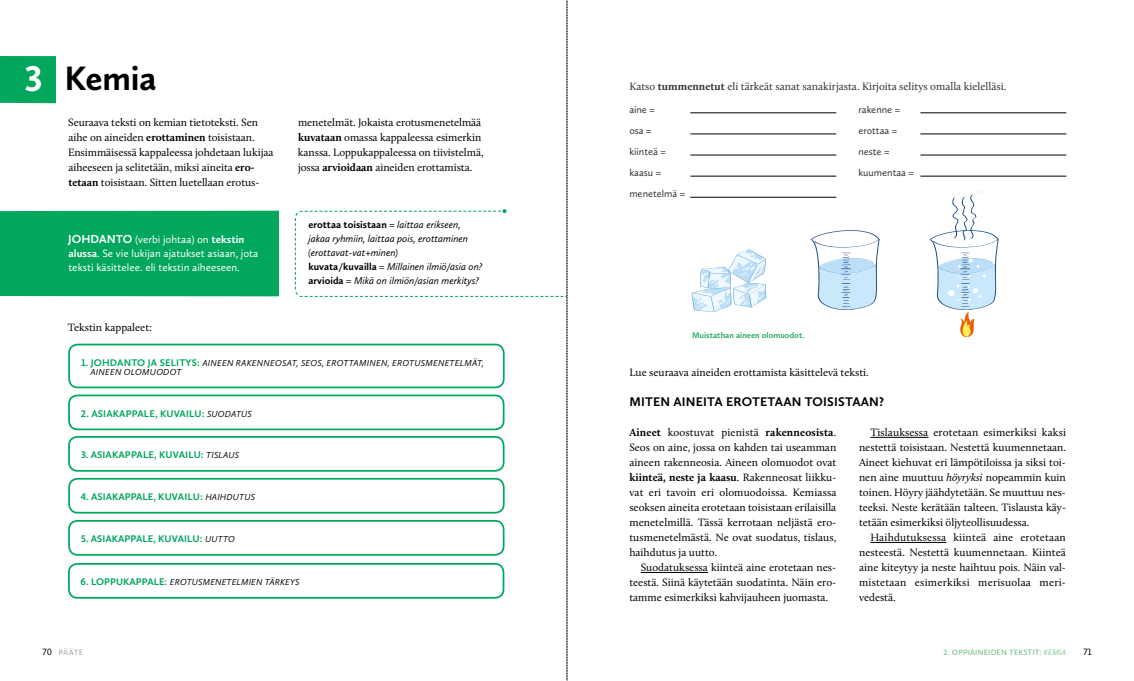
<style>
.page{position:relative;width:1134px;height:681px;background:#fff}
.page>*{position:absolute;margin:0;border:0;box-sizing:border-box;transform-origin:0 0}
.t1{font:700 35px "Calluna Sans";letter-spacing:-.005em;color:#000}
.t2{font:700 13px "Calluna Sans";letter-spacing:.015em;color:#000}
.t3{font:11px/15px "Calluna";letter-spacing:-.005em;color:#000;text-align:justify}
.t4{font:11px/14px "Calluna Sans";color:#fff}
.t5{font:11px "Calluna";color:#333332}
.t6{font:italic 10.3px/14px "Calluna Sans";color:#000}
.t7{font:10.3px "Calluna Sans";color:#333332}
.t8{font:700 10px "Calluna Sans";letter-spacing:.015em;color:#00a75d}
.t9{font:9.5px "Calluna Sans";color:#000}
.t10{font:italic 9px/9.7px "Calluna Sans";letter-spacing:.025em;color:#000}
.t11{font:700 8.5px "Calluna Sans";color:#32ad68}
.t12{font:600 8px "Calluna Sans";letter-spacing:.015em;color:#7cc18d}
.t13{font:600 8px "Calluna Sans";letter-spacing:.035em;color:#a8afb4}
.s1{font-size:37px;color:#fff}
.s2{font-weight:700}
.s3{font-weight:700;font-size:12px}
.s4{font-weight:700;font-style:normal}
.s5{font-weight:700;font-style:normal;font-size:10px;color:#00a75d}
.s6{font-weight:400;font-style:italic;font-size:9px;color:#000}
.s7{font-style:italic}
.s8{font-weight:400;font-size:9.5px;color:#000}
.s9{font-weight:400;font-style:italic}
</style>
<div class="page">
<div style="left:0;top:56px;width:56px;height:47px;background:#00a75d"></div>
<div style="left:0;top:210px;width:279px;height:86px;background:#00a75d"></div>
<svg style="left:692px;top:249px;width:74px;height:62px"></svg>
<hr style="left:694px;top:310px;width:21px;height:2px;background:#4795d1">
<svg style="left:810px;top:230px;width:70px;height:80px"></svg>
<svg style="left:929px;top:192px;width:70px;height:145px"></svg>
<div style="left:68px;top:343px;width:437px;height:45px;border:2px solid #00a75d;border-radius:9px"></div>
<div style="left:68px;top:394px;width:436px;height:36px;border:2px solid #00a75d;border-radius:9px"></div>
<div style="left:68px;top:436px;width:436px;height:35px;border:2px solid #00a75d;border-radius:9px"></div>
<div style="left:68px;top:519px;width:436px;height:36px;border:2px solid #00a75d;border-radius:9px"></div>
<div style="left:68px;top:477px;width:437px;height:36px;border:2px solid #00a75d;border-radius:9px"></div>
<div style="left:68px;top:562px;width:436px;height:36px;border:2px solid #00a75d;border-radius:9px"></div>
<hr style="left:690px;top:113px;width:146px;height:1px;background:#000">
<hr style="left:920px;top:113px;width:146px;height:1px;background:#000">
<hr style="left:690px;top:134px;width:146px;height:1px;background:#000">
<hr style="left:920px;top:134px;width:146px;height:1px;background:#000">
<hr style="left:690px;top:155px;width:146px;height:1px;background:#000">
<hr style="left:920px;top:155px;width:146px;height:1px;background:#000">
<hr style="left:690px;top:176px;width:146px;height:1px;background:#000">
<hr style="left:920px;top:176px;width:146px;height:1px;background:#000">
<hr style="left:690px;top:197px;width:146px;height:1px;background:#000">
<hr style="left:641px;top:572px;width:67px;height:1px;background:#000">
<hr style="left:870px;top:437px;width:58px;height:1px;background:#000">
<hr style="left:870px;top:542px;width:76px;height:1px;background:#000">
<svg style="left:294px;top:0;width:274px;height:681px"></svg>
<h1 class="t1" style="left:24px;top:57px;width:134px"><span class="s1">3</span> Kemia</h1>
<p class="t3" style="left:68px;top:115px;width:207px;text-align:left">Seuraava teksti on kemian tietoteksti. Sen aihe on aineiden <span class="s2">erottaminen</span> toisistaan.<br>Ensimmäisessä kappaleessa johdetaan lukijaa aiheeseen ja selitetään, miksi aineita <span class="s2">ero&shy;tetaan</span> toisistaan. Sitten luetellaan erotus-</p>
<p class="t4" style="left:68px;top:232px;width:192px"><span class="s3">JOHDANTO</span> (verbi johtaa) on <span class="s2">tekstin alussa</span>. Se vie lukijan ajatukset asiaan, jota teksti käsittelee. eli tekstin aiheeseen.</p>
<p class="t3" style="left:298px;top:115px;width:187px;text-align:left">menetelmät. Jokaista erotusmenetelmää <span class="s2">kuvataan</span> omassa kappaleessa esimerkin kanssa. Loppukappaleessa on tiivistelmä, jossa <span class="s2">arvioidaan</span> aineiden erottamista.</p>
<p class="t6" style="left:308px;top:217px;width:176px"><span class="s4">erottaa toisistaan</span> = laittaa erikseen, jakaa ryhmiin, laittaa pois, erottaminen (erottavat-vat+minen)<br><span class="s4">kuvata/kuvailla</span> = Millainen ilmiö/asia on? <span class="s4">arvioida</span> = Mikä on ilmiön/asian merkitys?</p>
<p class="t3" style="left:68px;top:320px;width:86px">Tekstin kappaleet:</p>
<p class="t10" style="left:90px;top:357px;width:395px;text-indent:-9px"><span class="s5">1. JOHDANTO JA SELITYS:</span> AINEEN RAKENNEOSAT, SEOS, EROTTAMINEN, EROTUSMENETELMÄT,<br>AINEEN OLOMUODOT</p>
<p class="t8" style="left:81px;top:407px;width:172px">2. ASIAKAPPALE, KUVAILU: <span class="s6">SUODATUS</span></p>
<p class="t8" style="left:81px;top:448px;width:160px">3. ASIAKAPPALE, KUVAILU: <span class="s6">TISLAUS</span></p>
<p class="t8" style="left:81px;top:490px;width:176px">4. ASIAKAPPALE, KUVAILU: <span class="s6">HAIHDUTUS</span></p>
<p class="t8" style="left:81px;top:532px;width:155px">5. ASIAKAPPALE, KUVAILU: <span class="s6">UUTTO</span></p>
<p class="t10" style="left:81px;top:576px;width:220px"><span class="s5">6. LOPPUKAPPALE:</span> EROTUSMENETELMIEN TÄRKEYS</p>
<p class="t5" style="left:629px;top:80px;width:378px">Katso <span class="s2">tummennetut</span> eli tärkeät sanat sanakirjasta. Kirjoita selitys omalla kielelläsi.</p>
<p class="t7" style="left:629px;top:103px;width:27px">aine =</p>
<p class="t7" style="left:858px;top:103px;width:43px">rakenne =</p>
<p class="t7" style="left:629px;top:124px;width:24px">osa =</p>
<p class="t7" style="left:858px;top:124px;width:40px">erottaa =</p>
<p class="t7" style="left:629px;top:145px;width:38px">kiinteä =</p>
<p class="t7" style="left:858px;top:145px;width:33px">neste =</p>
<p class="t7" style="left:629px;top:166px;width:33px">kaasu =</p>
<p class="t7" style="left:858px;top:166px;width:57px">kuumentaa =</p>
<p class="t7" style="left:629px;top:188px;width:57px">menetelmä =</p>
<p class="t11" style="left:692px;top:329px;width:114px">Muistathan aineen olomuodot.</p>
<p class="t3" style="left:629px;top:364px;width:241px">Lue seuraava aineiden erottamista käsittelevä teksti.</p>
<p class="t2" style="left:629px;top:393px;width:256px">MITEN AINEITA EROTETAAN TOISISTAAN?</p>
<p class="t3" style="left:629px;top:425px;width:209px"><span class="s2">Aineet</span> koostuvat pienistä <span class="s2">rakenneosista</span>.<br>Seos on aine, jossa on kahden tai useamman aineen rakenneosia. Aineen olomuodot ovat <span class="s2">kiinteä, neste ja kaasu</span>. Rakenneosat liikku&shy;vat eri tavoin eri olomuodoissa. Kemiassa seoksen aineita erotetaan toisistaan erilaisilla menetelmillä. Tässä kerrotaan neljästä ero&shy;tusmenetelmästä. Ne ovat suodatus, tislaus, haihdutus ja uutto.</p>
<p class="t3" style="left:629px;top:560px;width:208px;text-indent:11px">Suodatuksessa kiinteä aine erotetaan nes&shy;teestä. Siinä käytetään suodatinta. Näin ero&shy;tamme esimerkiksi kahvijauheen juomasta.</p>
<p class="t3" style="left:859px;top:425px;width:209px;text-indent:11px">Tislauksessa erotetaan esimerkiksi kaksi nestettä toisistaan. Nestettä kuumennetaan.<br>Aineet kiehuvat eri lämpötiloissa ja siksi toi&shy;nen aine muuttuu <span class="s7">höyryksi</span> nopeammin kuin toinen. Höyry jäähdytetään. Se muuttuu nes&shy;teeksi. Neste kerätään talteen. Tislausta käy&shy;tetään esimerkiksi öljyteollisuudessa.</p>
<p class="t3" style="left:859px;top:530px;width:208px;text-indent:11px">Haihdutuksessa kiinteä aine erotetaan nesteestä. Nestettä kuumennetaan. Kiinteä aine kiteytyy ja neste haihtuu pois. Näin val&shy;mistetaan esimerkiksi merisuolaa meri&shy;vedestä.</p>
<p class="t13" style="left:43px;top:647px;width:42px"><span class="s8">70</span> PÄÄTE</p>
<p class="t12" style="left:943px;top:647px;width:124px">2. OPPIAINEIDEN TEKSTIT: <span class="s9">KEMIA</span></p>
<p class="t9" style="left:1083px;top:646px;width:10px">71</p>
</div>
